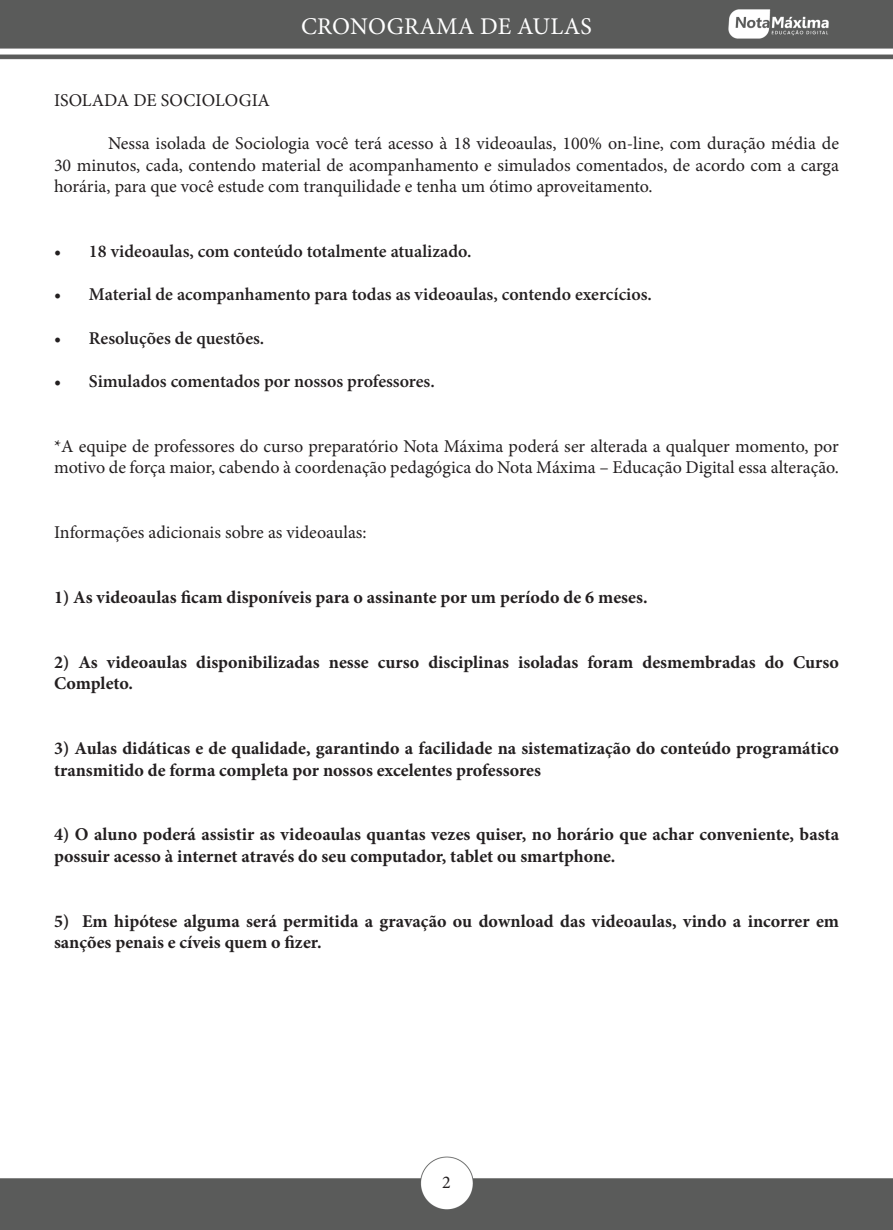
<style>
.page{position:relative;width:893px;height:1230px;background:#fff}
.page>*{position:absolute;margin:0;border:0;box-sizing:border-box;transform-origin:0 0}
.t1{font:24px "Minion Pro";letter-spacing:.01em;color:#fff}
.t2{font:700 18px/21.6px "Minion Pro";color:#231f20}
.t3{font:18px/21.6px "Minion Pro";color:#231f20;text-align:justify}
.t4{font:600 18px "Minion Pro";color:#231f20}
</style>
<div class="page">
<img style="left:0;top:0;width:893px;height:1230px">
<h1 class="t1" style="left:301px;top:10px;width:292px">CRONOGRAMA DE AULAS</h1>
<p class="t3" style="left:54px;top:90px;width:217px">ISOLADA DE SOCIOLOGIA</p>
<p class="t3" style="left:54px;top:133px;width:787px;text-indent:54px">Nessa isolada de Sociologia você terá acesso à 18 videoaulas, 100% on-line, com duração média de 30 minutos, cada, contendo material de acompanhamento e simulados comentados, de acordo com a carga horária, para que você estude com tranquilidade e tenha um ótimo aproveitamento.</p>
<p class="t4" style="left:54px;top:239px;width:419px">• 18 videoaulas, com conteúdo totalmente atualizado.</p>
<p class="t4" style="left:54px;top:282px;width:600px">• Material de acompanhamento para todas as videoaulas, contendo exercícios.</p>
<p class="t4" style="left:54px;top:325px;width:212px">• Resoluções de questões.</p>
<p class="t4" style="left:54px;top:369px;width:382px">• Simulados comentados por nossos professores.</p>
<p class="t3" style="left:54px;top:435px;width:786px">*A equipe de professores do curso preparatório Nota Máxima poderá ser alterada a qualquer momento, por motivo de força maior, cabendo à coordenação pedagógica do Nota Máxima – Educação Digital essa alteração.</p>
<p class="t3" style="left:54px;top:522px;width:314px">Informações adicionais sobre as videoaulas:</p>
<p class="t2" style="left:54px;top:586px;width:595px">1) As videoaulas ficam disponíveis para o assinante por um período de 6 meses.</p>
<p class="t2" style="left:54px;top:651px;width:786px">2) As videoaulas disponibilizadas nesse curso disciplinas isoladas foram desmembradas do Curso<br>Completo.</p>
<p class="t2" style="left:54px;top:737px;width:786px">3) Aulas didáticas e de qualidade, garantindo a facilidade na sistematização do conteúdo programático transmitido de forma completa por nossos excelentes professores</p>
<p class="t2" style="left:54px;top:824px;width:786px">4) O aluno poderá assistir as videoaulas quantas vezes quiser, no horário que achar conveniente, basta possuir acesso à internet através do seu computador, tablet ou smartphone.</p>
<p class="t2" style="left:54px;top:910px;width:786px">5) Em hipótese alguma será permitida a gravação ou download das videoaulas, vindo a incorrer em sanções penais e cíveis quem o fizer.</p>
<p class="t3" style="left:442px;top:1171px;width:10px">2</p>
</div>
